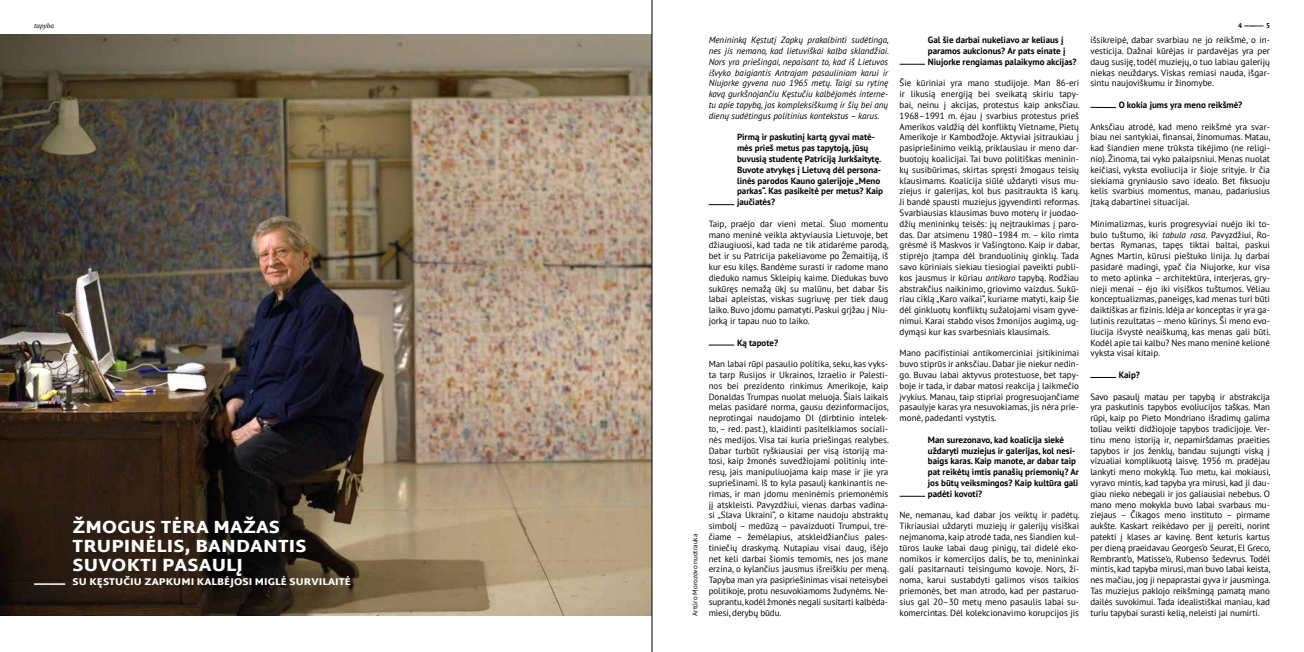
<style>
.page{position:relative;width:1304px;height:652px;background:#fff}
.page>*{position:absolute;margin:0;border:0;box-sizing:border-box;transform-origin:0 0}
.t1{font:900 18px/19px "Martel Sans";letter-spacing:.01em;color:#fff}
.t2{font:900 10px "Martel Sans";letter-spacing:.01em;color:#fff}
.t3{font:9px/10.8px "PT Sans";color:#000;text-align:justify}
.t4{font:700 9px/10.8px "PT Sans";color:#000}
.t5{font:italic 9px/10.8px "PT Sans";color:#000;text-align:justify}
.t6{font:7px "PT Sans";color:#000}
.t7{font:700 7px "PT Sans";color:#000}
.t8{font:italic 7px "Cambria";letter-spacing:-.005em;color:#000}
.s1{font-style:italic}
</style>
<div class="page">
<img style="left:0;top:34px;width:652px;height:582px">
<hr style="left:34px;top:583px;width:31px;height:2px;background:#fff">
<svg style="left:709px;top:204px;width:25px;height:1px"></svg>
<svg style="left:709px;top:345px;width:25px;height:1px"></svg>
<svg style="left:900px;top:496px;width:25px;height:1px"></svg>
<svg style="left:900px;top:64px;width:25px;height:1px"></svg>
<svg style="left:1090px;top:106px;width:26px;height:3px"></svg>
<svg style="left:1090px;top:377px;width:26px;height:1px"></svg>
<hr style="left:652px;top:0;width:1px;height:652px;background:#000">
<p class="t8" style="left:34px;top:21px;width:22px">tapyba</p>
<p class="t7" style="left:1238px;top:21px;width:33px">4 ––––––– 5</p>
<p class="t5" style="left:709px;top:34px;width:182px">Menininką Kęstutį Zapkų prakalbinti sudėtinga, nes jis nemano, kad lietuviškai kalba sklandžiai.<br>Nors yra priešingai, nepaisant to, kad iš Lietuvos išvyko baigiantis Antrajam pasauliniam karui ir Niujorke gyvena nuo 1965 metų. Taigi su rytinę kavą gurkšnojančiu Kęstučiu kalbėjomės interne&shy;tu apie tapybą, jos kompleksiškumą ir šių bei anų dienų sudėtingus politinius kontekstus – karus.</p>
<p class="t4" style="left:737px;top:132px;width:148px">Pirmą ir paskutinį kartą gyvai matė&shy;mės prieš metus pas tapytoją, jūsų buvusią studentę Patriciją Jurkšaitytę.<br>Buvote atvykęs į Lietuvą dėl persona&shy;linės parodos Kauno galerijoje „Meno parkas“. Kas pasikeitė per metus? Kaip jaučiatės?</p>
<p class="t3" style="left:709px;top:218px;width:182px">Taip, praėjo dar vieni metai. Šiuo momentu mano meninė veikla aktyviausia Lietuvoje, bet džiaugiuosi, kad tada ne tik atidarėme parodą, bet ir su Patricija pakeliavome po Žemaitiją, iš kur esu kilęs. Bandėme surasti ir radome mano dieduko namus Skleipių kaime. Diedukas buvo sukūręs nemažą ūkį su malūnu, bet dabar šis labai apleistas, viskas sugriuvę per tiek daug laiko. Buvo įdomu pamatyti. Paskui grįžau į Niu&shy;jorką ir tapau nuo to laiko.</p>
<p class="t4" style="left:737px;top:337px;width:43px">Ką tapote?</p>
<p class="t3" style="left:709px;top:358px;width:182px;text-align:left">Man labai rūpi pasaulio politika, seku, kas vyks&shy;ta tarp Rusijos ir Ukrainos, Izraelio ir Palesti&shy;nos bei prezidento rinkimus Amerikoje, kaip Donaldas Trumpas nuolat meluoja. Šiais laikais melas pasidarė norma, gausu dezinformacijos, neprotingai naudojamo DI (dirbtinio intelek&shy;to, – red. past.), klaidinti pasitelkiamos sociali&shy;nės medijos. Visa tai kuria priešingas realybes.<br>Dabar turbūt ryškiausiai per visą istoriją ma&shy;tosi, kaip žmonės suvedžiojami politinių inte&shy;resų, jais manipuliuojama kaip mase ir jie yra supriešinami. Iš to kyla pasaulį kankinantis ne&shy;rimas, ir man įdomu meninėmis priemonėmis jį atskleisti. Pavyzdžiui, vienas darbas vadina&shy;si „Slava Ukraini“, o kitame naudoju abstraktų simbolį – medūzą – pavaizduoti Trumpui, tre&shy;čiame – žemėlapius, atskleidžiančius pales&shy;tiniečių draskymą. Nutapiau visai daug, išėjo net keli darbai šiomis temomis, nes jos mane erzina, o kylančius jausmus išreiškiu per meną.<br>Tapyba man yra pasipriešinimas visai neteisybei politikoje, protu nesuvokiamoms žudynėms. Ne&shy;suprantu, kodėl žmonės negali susitarti kalbėda&shy;miesi, derybų būdu.</p>
<p class="t4" style="left:928px;top:34px;width:150px">Gal šie darbai nukeliavo ar keliaus į paramos aukcionus? Ar pats einate į<br>Niujorke rengiamas palaikymo akcijas?</p>
<p class="t3" style="left:900px;top:78px;width:182px">Šie kūriniai yra mano studijoje. Man 86-eri ir likusią energiją bei sveikatą skiriu tapy&shy;bai, neinu į akcijas, protestus kaip anksčiau.<br>1968–1991 m. ėjau į svarbius protestus prieš Amerikos valdžią dėl konfliktų Vietname, Pietų Amerikoje ir Kambodžoje. Aktyviai įsitraukiau į pasipriešinimo veiklą, priklausiau ir meno dar&shy;buotojų koalicijai. Tai buvo politiškas meninin&shy;kų susibūrimas, skirtas spręsti žmogaus teisių klausimams. Koalicija siūlė uždaryti visus mu&shy;ziejus ir galerijas, kol bus pasitraukta iš karų.<br>Ji bandė spausti muziejus įgyvendinti reformas.<br>Svarbiausias klausimas buvo moterų ir juodao&shy;džių menininkų teisės: jų neįtraukimas į paro&shy;das. Dar atsimenu 1980–1984 m. – kilo rimta grėsmė iš Maskvos ir Vašingtono. Kaip ir dabar, stiprėjo įtampa dėl branduolinių ginklų. Tada savo kūriniais siekiau tiesiogiai paveikti publi&shy;kos jausmus ir kūriau <span class="s1">antikaro</span> tapybą. Rodžiau abstrakčius naikinimo, griovimo vaizdus. Sukū&shy;riau ciklą „Karo vaikai“, kuriame matyti, kaip šie dėl ginkluotų konfliktų sužalojami visam gyve&shy;nimui. Karai stabdo visos žmonijos augimą, ug&shy;dymąsi kur kas svarbesniais klausimais.</p>
<p class="t3" style="left:900px;top:348px;width:181px">Mano pacifistiniai antikomerciniai įsitikinimai buvo stiprūs ir anksčiau. Dabar jie niekur nedin&shy;go. Buvau labai aktyvus protestuose, bet tapy&shy;boje ir tada, ir dabar matosi reakcija į laikmečio įvykius. Manau, taip stipriai progresuojančiame pasaulyje karas yra nesuvokiamas, jis nėra prie&shy;monė, padedanti vystytis.</p>
<p class="t4" style="left:928px;top:434px;width:153px">Man surezonavo, kad koalicija siekė uždaryti muziejus ir galerijas, kol nesi&shy;baigs karas. Kaip manote, ar dabar taip pat reikėtų imtis panašių priemonių? Ar jos būtų veiksmingos? Kaip kultūra gali padėti kovoti?</p>
<p class="t3" style="left:900px;top:510px;width:182px">Ne, nemanau, kad dabar jos veiktų ir padėtų.<br>Tikriausiai uždaryti muziejų ir galerijų visiškai neįmanoma, kaip atrodė tada, nes šiandien kul&shy;tūros lauke labai daug pinigų, tai didelė eko&shy;nomikos ir komercijos dalis, be to, menininkai gali pasitarnauti teisingumo kovoje. Nors, ži&shy;noma, karui sustabdyti galimos visos taikios priemonės, bet man atrodo, kad per pastaruo&shy;sius gal 20–30 metų meno pasaulis labai su-</p>
<p class="t3" style="left:1090px;top:34px;width:181px">išsikreipė, dabar svarbiau ne jo reikšmė, o in&shy;vesticija. Dažnai kūrėjas ir pardavėjas yra per daug susiję, todėl muziejų, o tuo labiau galerijų niekas neuždarys. Viskas remiasi nauda, išgar&shy;sintu naujoviškumu ir žinomybe.</p>
<p class="t4" style="left:1119px;top:99px;width:125px">O kokia jums yra meno reikšmė?</p>
<p class="t3" style="left:1090px;top:121px;width:182px">Anksčiau atrodė, kad meno reikšmė yra svar&shy;biau nei santykiai, finansai, žinomumas. Matau, kad šiandien mene trūksta tikėjimo (ne religi&shy;nio). Žinoma, tai vyko palaipsniui. Menas nuolat keičiasi, vyksta evoliucija ir šioje srityje. Ir čia siekiama gryniausio savo idealo. Bet fiksuoju kelis svarbius momentus, manau, padariusius įtaką dabartinei situacijai.</p>
<p class="t3" style="left:1090px;top:218px;width:182px">Minimalizmas, kuris progresyviai nuėjo iki to&shy;bulo tuštumo, iki <span class="s1">tabula rasa</span>. Pavyzdžiui, Ro&shy;bertas Rymanas, tapęs tiktai baltai, paskui Agnes Martin, kūrusi pieštuko linija. Jų darbai pasidarė madingi, ypač čia Niujorke, kur visa to meto aplinka – architektūra, interjeras, gry&shy;nieji menai – ėjo iki visiškos tuštumos. Vėliau konceptualizmas, paneigęs, kad menas turi būti daiktiškas ar fizinis. Idėja ar konceptas ir yra ga&shy;lutinis rezultatas – meno kūrinys. Ši meno evo&shy;liucija išvystė neaiškumą, kas menas gali būti.<br>Kodėl apie tai kalbu? Nes mano meninė kelionė vyksta visai kitaip.</p>
<p class="t4" style="left:1119px;top:369px;width:23px">Kaip?</p>
<p class="t3" style="left:1090px;top:391px;width:182px">Savo pasaulį matau per tapybą ir abstrakcija yra paskutinis tapybos evoliucijos taškas. Man rūpi, kaip po Pieto Mondriano išradimų galima toliau veikti didžiojoje tapybos tradicijoje. Ver&shy;tinu meno istoriją ir, nepamiršdamas praeities tapybos ir jos ženklų, bandau sujungti viską į vizualiai komplikuotą laisvę. 1956 m. pradėjau lankyti meno mokyklą. Tuo metu, kai mokiausi, vyravo mintis, kad tapyba yra mirusi, kad ji dau&shy;giau nieko nebegali ir jos galiausiai nebebus. O mano meno mokykla buvo labai svarbaus mu&shy;ziejaus – Čikagos meno instituto – pirmame aukšte. Kaskart reikėdavo per jį pereiti, norint patekti į klases ar kavinę. Bent keturis kartus per dieną praeidavau Georges’o Seurat, El Greco, Rembrant’o, Matisse’o, Rubenso šedevrus. Todėl mintis, kad tapyba mirusi, man buvo labai keista, nes mačiau, jog ji nepaprastai gyva ir jausminga.<br>Tas muziejus paklojo reikšmingą pamatą mano dailės suvokimui. Tada idealistiškai maniau, kad turiu tapybai surasti kelią, neleisti jai numirti.</p>
<h1 class="t1" style="left:73px;top:517px;width:235px">ŽMOGUS TĖRA MAŽAS<br>TRUPINĖLIS, BANDANTIS<br>SUVOKTI PASAULĮ</h1>
<p class="t2" style="left:73px;top:576px;width:38px">SU KĘSTU</p>
<p class="t2" style="left:123px;top:576px;width:58px">ČIU ZAPKUMI</p>
<p class="t2" style="left:197px;top:576px;width:15px">KALBĖJOSI</p>
<p class="t2" style="left:255px;top:576px;width:16px">MIGLĖ</p>
<p class="t2" style="left:289px;top:576px;width:14px">SURVILAITĖ</p>
<p class="t6" style="left:690px;top:616px;width:83px;rotate:-90deg">Artūro Morozovo nuotrauka</p>
<p class="t3" style="left:900px;top:607px;width:181px">komercintas. Dėl kolekcionavimo korupcijos jis</p>
</div>
